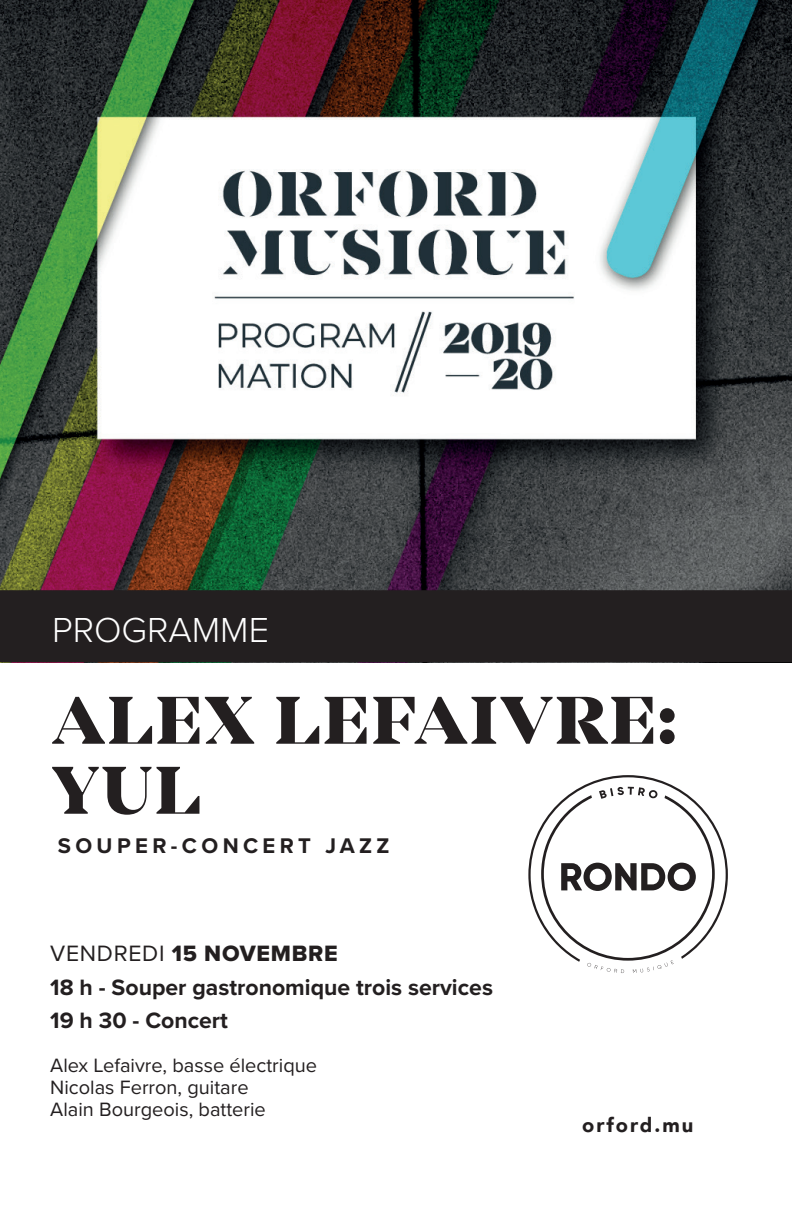
<style>
.page{position:relative;width:792px;height:1224px;background:#fff}
.page>*{position:absolute;margin:0;border:0;box-sizing:border-box;transform-origin:0 0}
.t1{font:800 70px/70px "Mirador";letter-spacing:.04em;color:#231f20}
.t2{font:300 36px "Proxima Nova";color:#fff}
.t3{font:700 23px/33.2px "Proxima Nova";color:#231f20}
.t4{font:23px "Proxima Nova Extrabld";letter-spacing:.03em;color:#231f20}
.t5{font:700 22px "Proxima Nova";letter-spacing:.2em;color:#231f20}
.t6{font:20px/22px "Proxima Nova";color:#231f20}
.t7{font:900 20px "Avenir";letter-spacing:.095em;color:#231f20}
.s1{font-family:"Proxima Nova"}
</style>
<div class="page">
<svg style="left:528px;top:775px;width:200px;height:198px"></svg>
<img style="left:0;top:0;width:792px;height:590px">
<div style="left:0;top:590px;width:792px;height:72px;background:#231f20"></div>
<h2 class="t2" style="left:52px;top:608px;width:218px">PROGRAMME</h2>
<h1 class="t1" style="left:52px;top:687px;width:625px">ALEX LEFAIVRE:<br>YUL</h1>
<p class="t5" style="left:58px;top:833px;width:333px">SOUPER-CONCERT JAZZ</p>
<p class="t4" style="left:50px;top:940px;width:289px"><span class="s1">VENDREDI</span> 15 NOVEMBRE</p>
<p class="t3" style="left:50px;top:971px;width:444px">18 h - Souper gastronomique trois services<br>19 h 30 - Concert</p>
<p class="t6" style="left:50px;top:1055px;width:268px">Alex Lefaivre, basse électrique<br>Nicolas Ferron, guitare<br>Alain Bourgeois, batterie</p>
<p class="t7" style="left:582px;top:1108px;width:113px">orford.mu</p>
</div>
